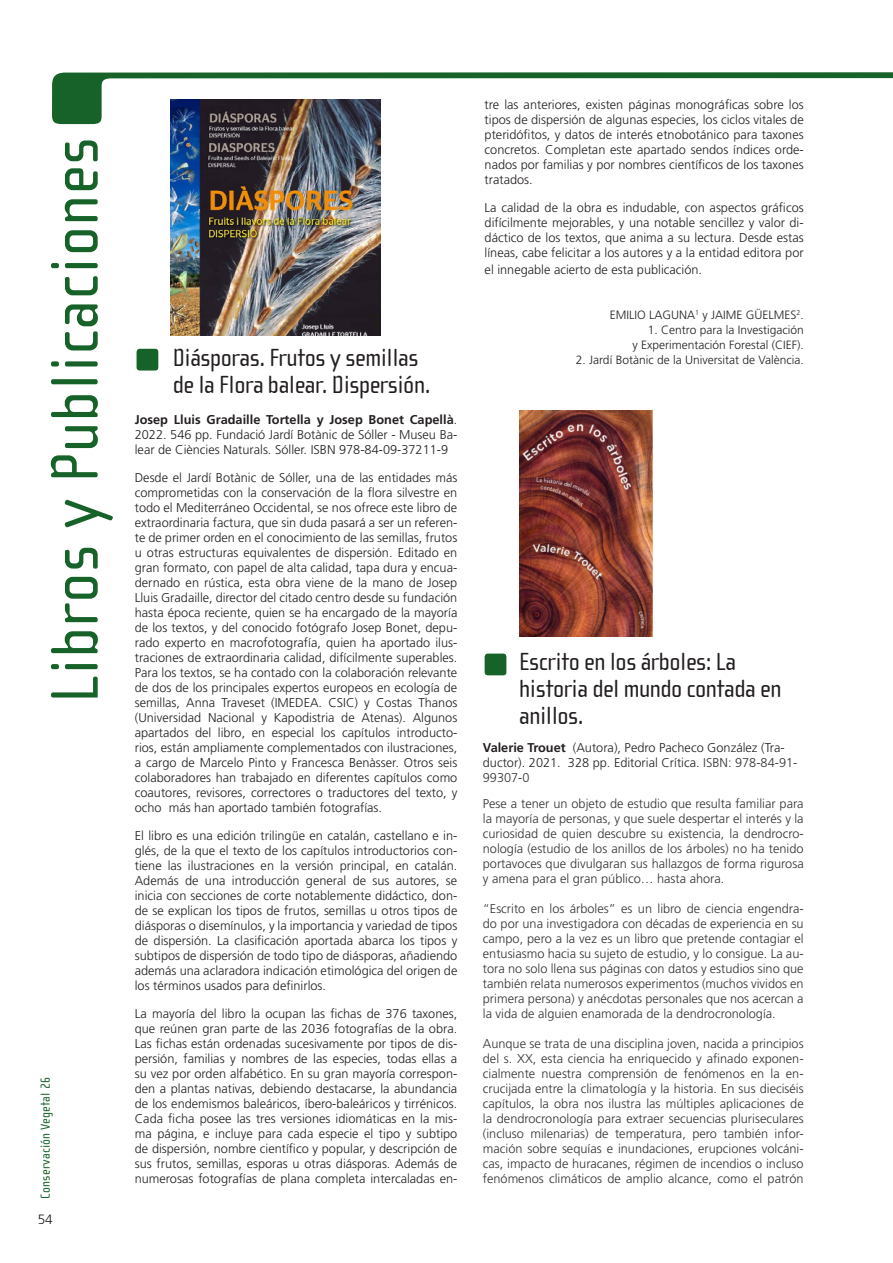
<style>
.page{position:relative;width:893px;height:1263px;background:#fff}
.page>*{position:absolute;margin:0;border:0;box-sizing:border-box;transform-origin:0 0}
.t1{font:69px "Cholla Sans";letter-spacing:.01em;color:#176229}
.t2{font:25.5px/27px "Cholla Sans";letter-spacing:-.02em;color:#231f20}
.t3{font:13.5px "Cholla Sans";letter-spacing:.01em;color:#176229}
.t4{font:300 13.5px "Frutiger";color:#231f20}
.t5{font:300 12.75px/15px "Frutiger";color:#231f20;text-align:justify}
.t6{font:300 12.75px/15px "Frutiger";color:#333;text-align:justify}
.t7{font:300 12px "Frutiger";color:#231f20}
.s1{font-weight:700}
.s2{color:#333}
</style>
<div class="page">
<svg style="left:52px;top:72px;width:841px;height:52px"></svg>
<img style="left:170px;top:100px;width:210px;height:235px">
<svg style="left:136px;top:349px;width:23px;height:22px"></svg>
<img style="left:519px;top:410px;width:134px;height:226px">
<svg style="left:484px;top:654px;width:23px;height:22px"></svg>
<p class="t1" style="left:37px;top:703px;width:567px;rotate:-90deg">Libros y Publicaciones</p>
<p class="t3" style="left:38px;top:1198px;width:123px;rotate:-90deg">Conservación Vegetal 26</p>
<p class="t4" style="left:38px;top:1212px;width:17px">54</p>
<p class="t2" style="left:173px;top:344px;width:259px">Diásporas. Frutos y semillas de la Flora balear. Dispersión.</p>
<p class="t5" style="left:135px;top:412px;width:324px"><span class="s1">Josep Lluis Gradaille Tortella y Josep Bonet Capellà</span>.<br>2022. 546 pp. Fundació Jardí Botànic de Sóller - Museu Ba&shy;lear de Ciències Naturals. Sóller. ISBN 978-84-09-37211-9</p>
<p class="t5" style="left:135px;top:470px;width:324px">Desde el Jardí Botànic de Sóller, una de las entidades más comprometidas con la conservación de la flora silvestre en todo el Mediterráneo Occidental, se nos ofrece este libro de extraordinaria factura, que sin duda pasará a ser un referen&shy;te de primer orden en el conocimiento de las semillas, frutos u otras estructuras equivalentes de dispersión. Editado en gran formato, con papel de alta calidad, tapa dura y encua&shy;dernado en rústica, esta obra viene de la mano de Josep Lluis Gradaille, director del citado centro desde su fundación hasta época reciente, quien se ha encargado de la mayoría de los textos, y del conocido fotógrafo Josep Bonet, depu&shy;rado experto en macrofotografía, quien ha aportado ilus&shy;traciones de extraordinaria calidad, difícilmente superables.<br>Para los textos, se ha contado con la colaboración relevante de dos de los principales expertos europeos en ecología de semillas, Anna Traveset (IMEDEA. CSIC) y Costas Thanos (Universidad Nacional y Kapodistria de Atenas). Algunos apartados del libro, en especial los capítulos introducto&shy;rios, están ampliamente complementados con ilustraciones, a cargo de Marcelo Pinto y Francesca Benàsser. Otros seis colaboradores han trabajado en diferentes capítulos como coautores, revisores, correctores o traductores del texto, y ocho más han aportado también fotografías.</p>
<p class="t5" style="left:135px;top:828px;width:324px">El libro es una edición trilingüe en catalán, castellano e in&shy;glés, de la que el texto de los capítulos introductorios con&shy;tiene las ilustraciones en la versión principal, en catalán.<br>Además de una introducción general de sus autores, se inicia con secciones de corte notablemente didáctico, don&shy;de se explican los tipos de frutos, semillas u otros tipos de diásporas o disemínulos, y la importancia y variedad de tipos de dispersión. La clasificación aportada abarca los tipos y subtipos de dispersión de todo tipo de diásporas, añadiendo además una aclaradora indicación etimológica del origen de los términos usados para definirlos.</p>
<p class="t5" style="left:135px;top:1006px;width:324px">La mayoría del libro la ocupan las fichas de 376 taxones, que reúnen gran parte de las 2036 fotografías de la obra.<br>Las fichas están ordenadas sucesivamente por tipos de dis&shy;persión, familias y nombres de las especies, todas ellas a su vez por orden alfabético. En su gran mayoría correspon&shy;den a plantas nativas, debiendo destacarse, la abundancia de los endemismos baleáricos, íbero-baleáricos y tirrénicos.<br>Cada ficha posee las tres versiones idiomáticas en la mis&shy;ma página, e incluye para cada especie el tipo y subtipo de dispersión, nombre científico y popular, y descripción de sus frutos, semillas, esporas u otras diásporas. Además de numerosas fotografías de plana completa intercaladas en-</p>
<p class="t5" style="left:485px;top:97px;width:321px">tre las anteriores, existen páginas monográficas sobre los tipos de dispersión de algunas especies, los ciclos vitales de pteridófitos, y datos de interés etnobotánico para taxones concretos. Completan este apartado sendos índices orde&shy;nados por familias y por nombres científicos de los taxones tratados.</p>
<p class="t5" style="left:485px;top:200px;width:321px">La calidad de la obra es indudable, con aspectos gráficos difícilmente mejorables, y una notable sencillez y valor di&shy;dáctico de los textos, que anima a su lectura. Desde estas líneas, cabe felicitar a los autores y a la entidad editora por</p>
<p class="t5" style="left:485px;top:262px;width:219px">el innegable acierto de esta publicación.</p>
<p class="t7" style="left:610px;top:308px;width:195px">EMILIO LAGUNA<sup>1</sup> y JAIME GÜELMES<sup>2</sup>.</p>
<p class="t7" style="left:648px;top:323px;width:157px">1. Centro para la Investigación</p>
<p class="t7" style="left:633px;top:338px;width:173px">y Experimentación Forestal (CIEF).</p>
<p class="t7" style="left:576px;top:353px;width:229px">2. Jardí Botànic de la Universitat de València.</p>
<p class="t2" style="left:519px;top:648px;width:264px">Escrito en los árboles: La historia del mundo contada en anillos.</p>
<p class="t5" style="left:483px;top:740px;width:316px;text-align:left"><span class="s1">Valerie Trouet</span> (Autora), Pedro Pacheco González (Tra&shy;ductor). 2021. 328 pp. Editorial Crítica. <span class="s2">ISBN: 978-84-91-<br>99307-0</span></p>
<p class="t6" style="left:483px;top:796px;width:322px">Pese a tener un objeto de estudio que resulta familiar para la mayoría de personas, y que suele despertar el interés y la curiosidad de quien descubre su existencia, la dendrocro&shy;nología (estudio de los anillos de los árboles) no ha tenido portavoces que divulgaran sus hallazgos de forma rigurosa y amena para el gran público… hasta ahora.</p>
<p class="t6" style="left:483px;top:901px;width:322px">“Escrito en los árboles” es un libro de ciencia engendra&shy;do por una investigadora con décadas de experiencia en su campo, pero a la vez es un libro que pretende contagiar el entusiasmo hacia su sujeto de estudio, y lo consigue. La au&shy;tora no solo llena sus páginas con datos y estudios sino que también relata numerosos experimentos (muchos vividos en primera persona) y anécdotas personales que nos acercan a la vida de alguien enamorada de la dendrocronología.</p>
<p class="t6" style="left:483px;top:1036px;width:322px">Aunque se trata de una disciplina joven, nacida a principios del s. XX, esta ciencia ha enriquecido y afinado exponen&shy;cialmente nuestra comprensión de fenómenos en la en&shy;crucijada entre la climatología y la historia. En sus dieciséis capítulos, la obra nos ilustra las múltiples aplicaciones de la dendrocronología para extraer secuencias pluriseculares (incluso milenarias) de temperatura, pero también infor&shy;mación sobre sequías e inundaciones, erupciones volcáni&shy;cas, impacto de huracanes, régimen de incendios o incluso fenómenos climáticos de amplio alcance, como el patrón</p>
</div>
